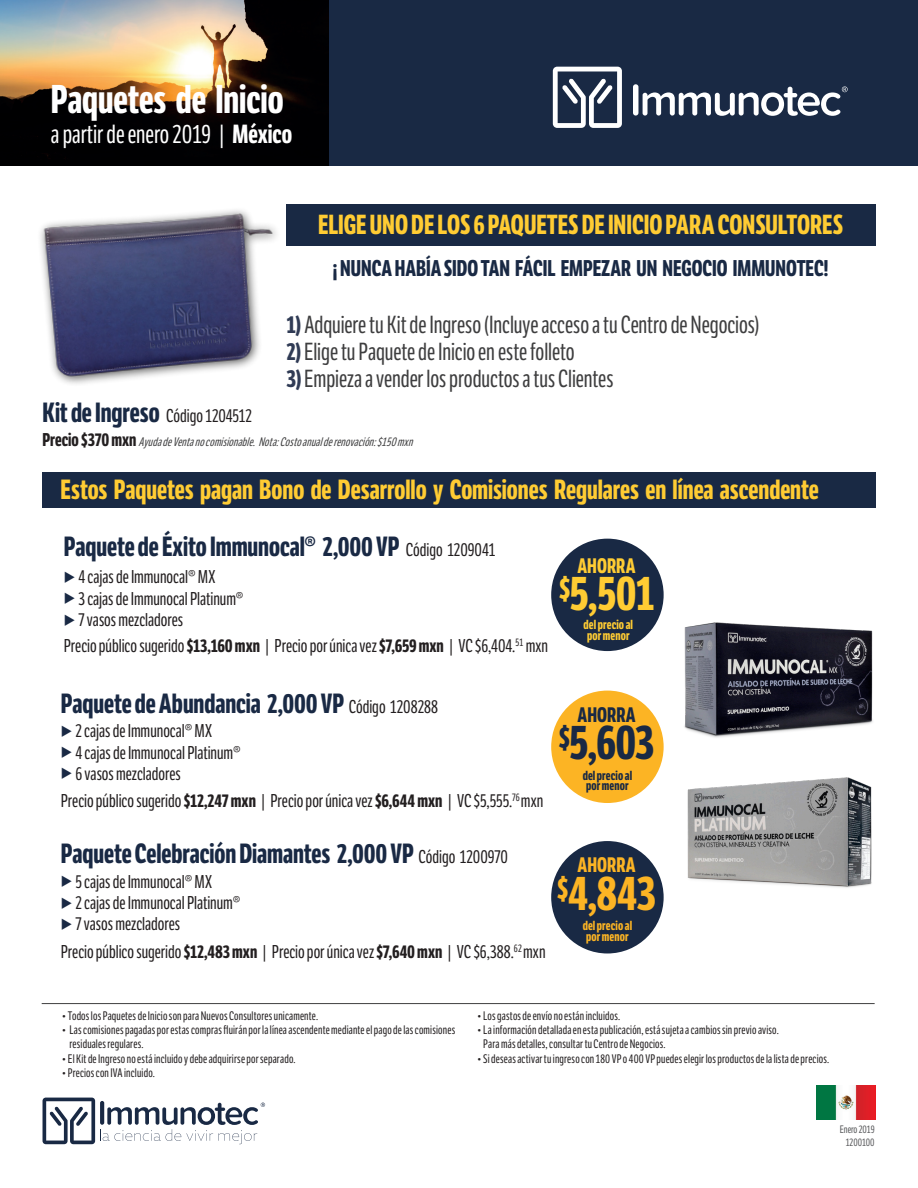
<style>
.page{position:relative;width:918px;height:1188px;background:#fff}
.page>*{position:absolute;margin:0;border:0;box-sizing:border-box;transform-origin:0 0}
.t1{font:700 47.55px "LFT Etica Compressed";color:#fc3}
.t2{font:700 47.55px "LFT Etica Compressed";color:#192944}
.t3{font:700 47.55px "LFT Etica Compressed";color:#fcb424}
.t4{font:700 39px "LFT Etica Compressed";color:#fff}
.t5{font:700 27px "LFT Etica Compressed";color:#192944}
.t6{font:700 27px "LFT Etica Compressed";color:#fc3}
.t7{font:700 26.85px "LFT Etica Compressed";color:#fc3}
.t8{font:25.5px "LFT Etica Compressed";color:#fff}
.t9{font:24px/27px "LFT Etica Compressed";color:#3e3e3f}
.t10{font:700 22.2px "LFT Etica Compressed";color:#192944}
.t11{font:700 20.4px "LFT Etica Compressed";color:#fc3}
.t12{font:700 20.4px "LFT Etica Compressed";color:#192944}
.t13{font:700 20.4px "LFT Etica Compressed";color:#fcb424}
.t14{font:18px "LFT Etica Compressed";color:#231f20}
.t15{font:700 12.75px/10.2px "LFT Etica Compressed";letter-spacing:.015em;color:#fc3}
.t16{font:700 12.75px/10.2px "LFT Etica Compressed";letter-spacing:.015em;color:#192944}
.t17{font:700 12.75px/10.2px "LFT Etica Compressed";letter-spacing:.015em;color:#fcb424}
.t18{font:12px/14.4px "LFT Etica Compressed";letter-spacing:.015em;color:#231f20}
.t19{font:italic 12px "LFT Etica Compressed";color:#3e3e3f}
.t20{font:10.5px "LFT Etica Compressed";color:#57585a}
.s1{font-weight:700}
.s2{font-weight:700;color:#303b55}
.s3{font-weight:700;font-size:27px;color:#192944}
.s4{font-weight:700;font-style:normal;font-size:18px;color:#231f20}
.s5{font-weight:400;font-size:18px;color:#231f20}
.s6{color:#192944}
</style>
<div class="page">
<div style="left:0;top:0;width:918px;height:165px;background:#192944"></div>
<img style="left:0;top:0;width:329px;height:165px">
<div style="left:286px;top:204px;width:590px;height:42px;background:#192944"></div>
<img style="left:40px;top:210px;width:237px;height:174px">
<svg style="left:43px;top:1098px;width:222px;height:46px"></svg>
<div style="left:551px;top:539px;width:113px;height:112px;background:#192944;border-radius:50%"></div>
<div style="left:551px;top:691px;width:113px;height:112px;background:#fcb424;border-radius:50%"></div>
<div style="left:551px;top:841px;width:113px;height:112px;background:#192944;border-radius:50%"></div>
<div style="left:43px;top:472px;width:833px;height:35px;background:#192944"></div>
<svg style="left:553px;top:67px;width:69px;height:61px"></svg>
<div style="left:633px;top:84px;width:5px;height:32px;background:#fff;border-radius:3px"></div>
<svg style="left:643px;top:86px;width:205px;height:30px"></svg>
<hr style="left:42px;top:1003px;width:833px;height:1px;background:#3e3e3f">
<img style="left:816px;top:1086px;width:60px;height:34px">
<img style="left:684px;top:622px;width:189px;height:116px">
<img style="left:687px;top:777px;width:185px;height:111px">
<p class="t4" style="left:51px;top:76px;width:234px">Paquetes de Inicio</p>
<p class="t8" style="left:51px;top:120px;width:243px">a partir de enero 2019 | <span class="s1">México</span></p>
<p class="t7" style="left:318px;top:209px;width:526px">ELIGE UNO DE LOS 6 PAQUETES DE INICIO PARA CONSULTORES</p>
<p class="t10" style="left:333px;top:255px;width:498px">¡ NUNCA HABÍA SIDO TAN FÁCIL EMPEZAR UN NEGOCIO IMMUNOTEC!</p>
<p class="t9" style="left:287px;top:312px;width:475px"><span class="s2">1)</span> Adquiere tu Kit de Ingreso (Incluye acceso a tu Centro de Negocios)<br><span class="s2">2)</span>Elige tu Paquete de Inicio en este folleto</p>
<p class="t9" style="left:287px;top:366px;width:329px"><span class="s2">3)</span>Empieza a vender los productos a tus Clientes</p>
<p class="t14" style="left:43px;top:406px;width:211px"><span class="s3">Kit de Ingreso</span> Código 1204512</p>
<p class="t19" style="left:43px;top:435px;width:375px"><span class="s4">P r e c i o $ 3 7 0 m x n</span> AyudadeVentanocomisionable.Nota:Costoanualderenovación:$150mxn</p>
<p class="t6" style="left:61px;top:474px;width:760px">Estos Paquetes pagan Bono de Desarrollo y Comisiones Regulares en línea ascendente</p>
<p class="t5" style="left:64px;top:530px;width:433px">Paquete de Éxito Immunocal® 2,000 VP <span class="s5">Código 1209041</span></p>
<p class="t14" style="left:64px;top:567px;width:153px"><span class="s6">◆</span> 4 cajas de Immunocal® MX</p>
<p class="t14" style="left:64px;top:588px;width:181px"><span class="s6">◆</span> 3 cajas de Immunocal Platinum®</p>
<p class="t14" style="left:64px;top:609px;width:121px"><span class="s6">◆</span> 7 vasos mezcladores</p>
<p class="t14" style="left:64px;top:635px;width:486px">Precio público sugerido <span class="s1">$13,160 mxn</span> | Precio por única vez <span class="s1">$7,659 mxn</span> | VC $6,404.<sup>51</sup> mxn</p>
<p class="t11" style="left:577px;top:553px;width:60px">AHORRA</p>
<p class="t1" style="left:559px;top:565px;width:96px"><sup>$</sup>5,501</p>
<p class="t15" style="left:584px;top:620px;width:51px">del precio al por menor</p>
<p class="t5" style="left:61px;top:687px;width:379px">Paquete de Abundancia 2,000 VP <span class="s5">Código 1208288</span></p>
<p class="t14" style="left:61px;top:721px;width:153px"><span class="s6">◆</span> 2 cajas de Immunocal® MX</p>
<p class="t14" style="left:61px;top:742px;width:181px"><span class="s6">◆</span> 4 cajas de Immunocal Platinum®</p>
<p class="t14" style="left:61px;top:763px;width:122px"><span class="s6">◆</span> 6 vasos mezcladores</p>
<p class="t14" style="left:61px;top:791px;width:484px">Precio público sugerido <span class="s1">$12,247 mxn</span> | Precio por única vez <span class="s1">$6,644 mxn</span> | VC $5,555.<sup>76</sup> mxn</p>
<p class="t5" style="left:61px;top:838px;width:449px">Paquete Celebración Diamantes 2,000 VP <span class="s5">Código 1200970</span></p>
<p class="t14" style="left:61px;top:871px;width:153px"><span class="s6">◆</span> 5 cajas de Immunocal® MX</p>
<p class="t14" style="left:61px;top:892px;width:181px"><span class="s6">◆</span> 2 cajas de Immunocal Platinum®</p>
<p class="t14" style="left:61px;top:914px;width:121px"><span class="s6">◆</span> 7 vasos mezcladores</p>
<p class="t14" style="left:61px;top:941px;width:486px">Precio público sugerido <span class="s1">$12,483 mxn</span> | Precio por única vez <span class="s1">$7,640 mxn</span> | VC $6,388.<sup>62</sup> mxn</p>
<p class="t12" style="left:578px;top:702px;width:60px">AHORRA</p>
<p class="t2" style="left:559px;top:714px;width:97px"><sup>$</sup>5,603</p>
<p class="t16" style="left:583px;top:771px;width:51px">del precio al por menor</p>
<p class="t13" style="left:578px;top:853px;width:60px">AHORRA</p>
<p class="t3" style="left:557px;top:865px;width:101px"><sup>$</sup>4,843</p>
<p class="t17" style="left:583px;top:921px;width:51px">del precio al por menor</p>
<p class="t18" style="left:62px;top:1009px;width:258px">• Todos los Paquetes de Inicio son para Nuevos Consultores unicamente.</p>
<p class="t18" style="left:69px;top:1023px;width:387px;text-indent:-8px">• Las comisiones pagadas por estas compras fluirán por la línea ascendente mediante el pago de las comisiones residuales regulares.</p>
<p class="t18" style="left:62px;top:1052px;width:235px">• El Kit de Ingreso no está incluido y debe adquirirse por separado.</p>
<p class="t18" style="left:62px;top:1066px;width:95px">• Precios con IVA incluido.</p>
<p class="t18" style="left:477px;top:1009px;width:144px">• Los gastos de envío no están incluidos.</p>
<p class="t18" style="left:477px;top:1023px;width:303px">• La información detallada en esta publicación, está sujeta a cambios sin previo aviso.</p>
<p class="t18" style="left:483px;top:1037px;width:184px">Para más detalles, consultar tu Centro de Negocios.</p>
<p class="t18" style="left:477px;top:1052px;width:353px">• Si deseas activar tu ingreso con 180 VP o 400 VP puedes elegir los productos de la lista de precios.</p>
<p class="t20" style="left:840px;top:1124px;width:36px">Enero 2019</p>
<p class="t20" style="left:846px;top:1136px;width:30px">1200100</p>
</div>
